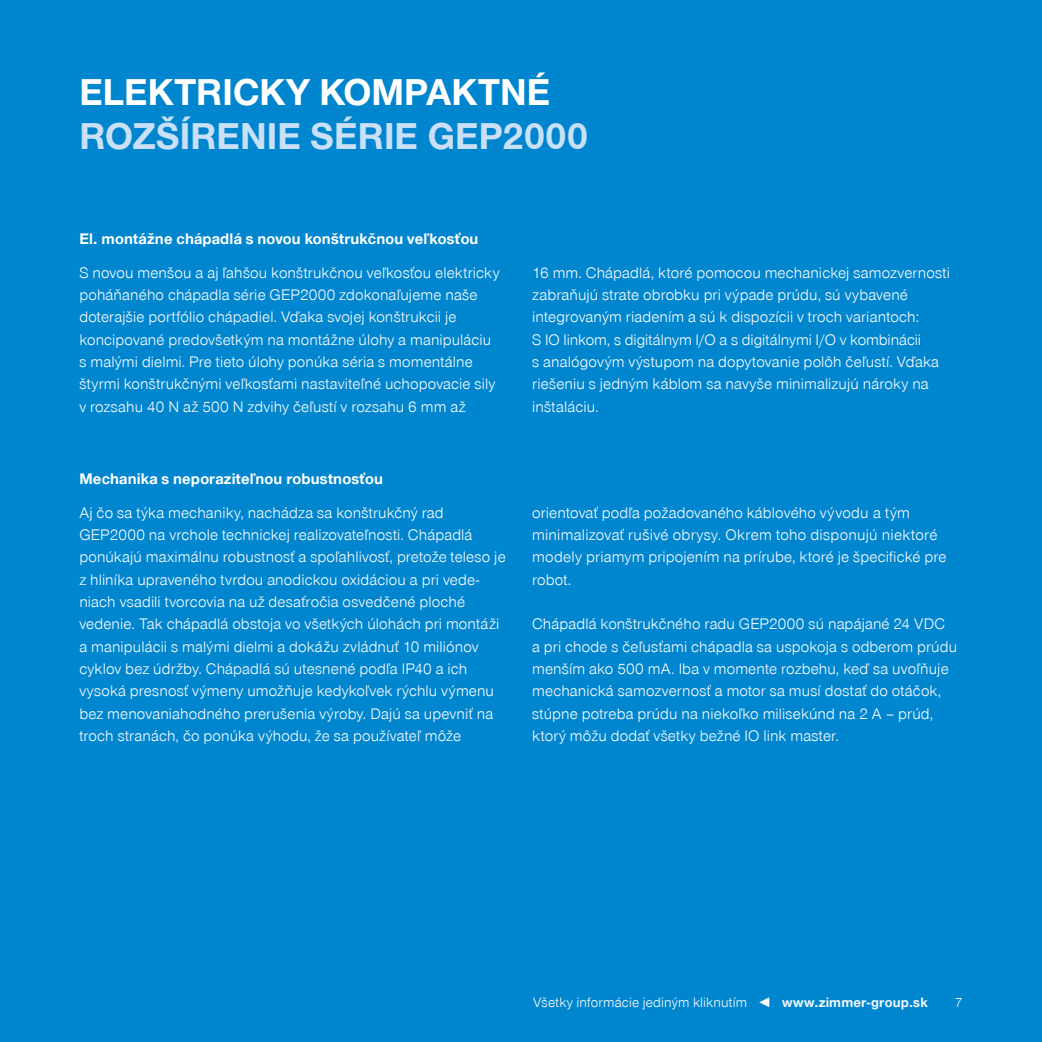
<style>
.page{position:relative;width:1042px;height:1042px;background:#0086ce}
.page>*{position:absolute;margin:0;border:0;box-sizing:border-box;transform-origin:0 0}
.CB_AF_Headline_22_25{font:700 38.5px "Zimmer Group Sans Global";color:#c9e0f6}
.CB_AF_Headline_22_25-2{font:700 38.5px "Zimmer Group Sans Global";color:#fff}
.CB_AF_Fließtext_link{font:300 15.75px/22.4px "Zimmer Group Sans Global";letter-spacing:.01em;color:#fff}
.CB_AF_Fließtext_link-2{font:700 15.75px "Zimmer Group Sans Global";letter-spacing:.01em;color:#fff}
.CB_AF_Seitenzahl_Ill{font:300 14px "Zimmer Group Sans Global";letter-spacing:.01em;color:#fff}
.s1{font-weight:700;color:#f2f8fd}
</style>
<div class="page">
<p class="CB_AF_Headline_22_25-2" style="left:79px;top:69px;width:472px">ELEKTRICKY KOMPAKTNÉ</p>
<p class="CB_AF_Headline_22_25" style="left:79px;top:113px;width:510px">ROZŠÍRENIE SÉRIE GEP2000</p>
<p class="CB_AF_Fließtext_link-2" style="left:79px;top:230px;width:401px">El. montážne chápadlá s novou konštrukčnou veľkosťou</p>
<p class="CB_AF_Fließtext_link" style="left:79px;top:261px;width:422px">S novou menšou a aj ľahšou konštrukčnou veľkosťou elektricky poháňaného chápadla série GEP2000 zdokonaľujeme naše doterajšie portfólio chápadiel. Vďaka svojej konštrukcii je koncipované predovšetkým na montážne úlohy a manipuláciu s malými dielmi. Pre tieto úlohy ponúka séria s momentálne štyrmi konštrukčnými veľkosťami nastaviteľné uchopovacie sily v rozsahu 40 N až 500 N zdvihy čeľustí v rozsahu 6 mm až</p>
<p class="CB_AF_Fließtext_link" style="left:532px;top:261px;width:419px">16 mm. Chápadlá, ktoré pomocou mechanickej samozvernosti zabraňujú strate obrobku pri výpade prúdu, sú vybavené integrovaným riadením a sú k dispozícii v troch variantoch:<br>S IO linkom, s digitálnym I/O a s digitálnymi I/O v kombinácii<br>s analógovým výstupom na dopytovanie polôh čeľustí. Vďaka riešeniu s jedným káblom sa navyše minimalizujú nároky na inštaláciu.</p>
<p class="CB_AF_Fließtext_link-2" style="left:79px;top:470px;width:305px">Mechanika s neporaziteľnou robustnosťou</p>
<p class="CB_AF_Fließtext_link" style="left:79px;top:501px;width:428px">Aj čo sa týka mechaniky, nachádza sa konštrukčný rad GEP2000 na vrchole technickej realizovateľnosti. Chápadlá ponúkajú maximálnu robustnosť a spoľahlivosť, pretože teleso je z hliníka upraveného tvrdou anodickou oxidáciou a pri vede&shy;niach vsadili tvorcovia na už desaťročia osvedčené ploché vedenie. Tak chápadlá obstoja vo všetkých úlohách pri montáži a manipulácii s malými dielmi a dokážu zvládnuť 10 miliónov cyklov bez údržby. Chápadlá sú utesnené podľa IP40 a ich vysoká presnosť výmeny umožňuje kedykoľvek rýchlu výmenu bez menovaniahodného prerušenia výroby. Dajú sa upevniť na troch stranách, čo ponúka výhodu, že sa používateľ môže</p>
<p class="CB_AF_Fließtext_link" style="left:532px;top:501px;width:416px">orientovať podľa požadovaného káblového vývodu a tým minimalizovať rušivé obrysy. Okrem toho disponujú niektoré modely priamym pripojením na prírube, ktoré je špecifické pre robot.</p>
<p class="CB_AF_Fließtext_link" style="left:532px;top:613px;width:426px">Chápadlá konštrukčného radu GEP2000 sú napájané 24 VDC<br>a pri chode s čeľusťami chápadla sa uspokoja s odberom prúdu menším ako 500 mA. Iba v momente rozbehu, keď sa uvoľňuje mechanická samozvernosť a motor sa musí dostať do otáčok, stúpne potreba prúdu na niekoľko milisekúnd na 2 A – prúd, ktorý môžu dodať všetky bežné IO link master.</p>
<p class="CB_AF_Seitenzahl_Ill" style="left:533px;top:994px;width:396px">Všetky informácie jediným kliknutím ◄ <span class="s1">www.zimmer-group.sk</span></p>
<p class="CB_AF_Seitenzahl_Ill" style="left:955px;top:994px;width:9px">7</p>
</div>
